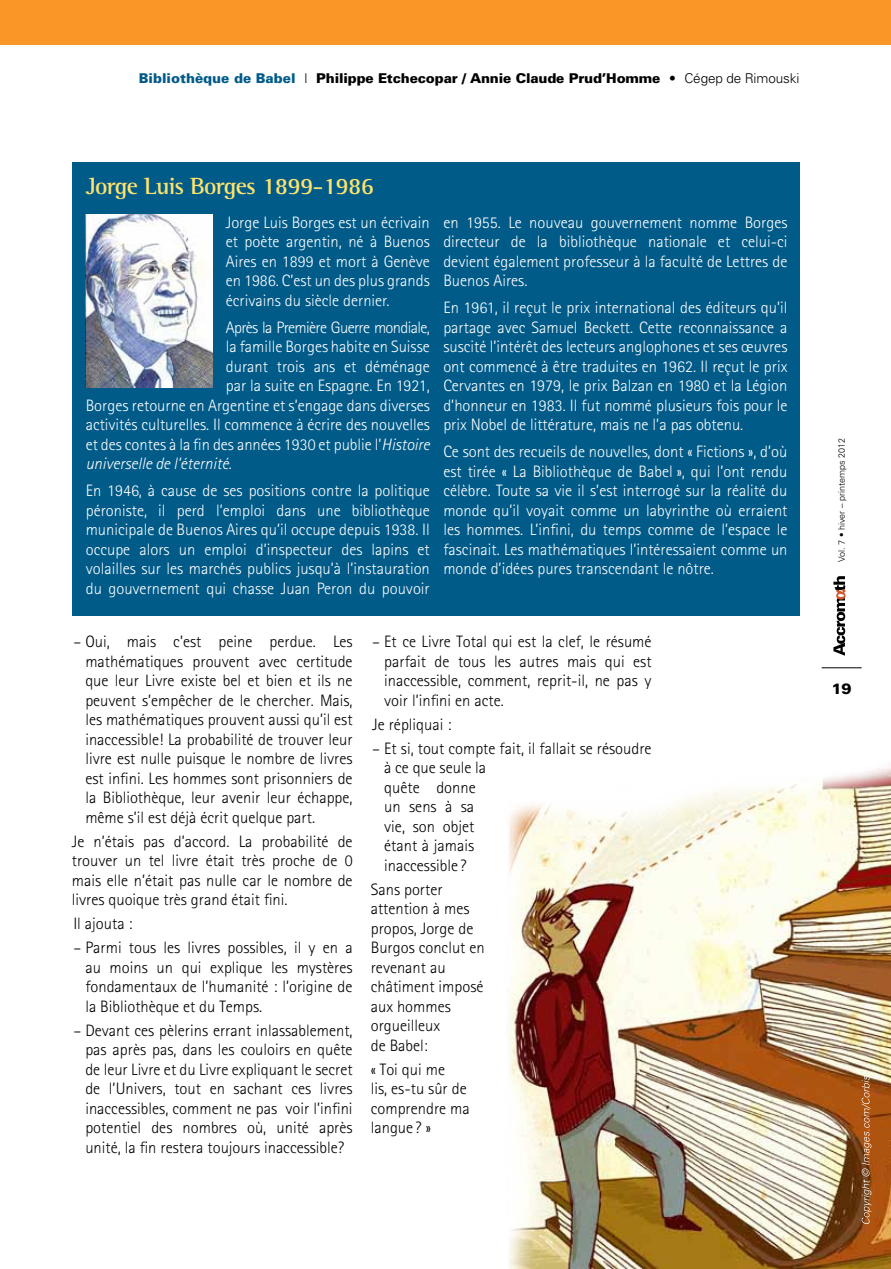
<style>
.page{position:relative;width:891px;height:1269px;background:#fff}
.page>*{position:absolute;margin:0;border:0;box-sizing:border-box;transform-origin:0 0}
.t1{font:700 24px "Rotis Semi Serif";letter-spacing:-.03em;color:#ffe36d}
.t2{font:300 16.5px/19.5px "Rotis Sans Serif";color:#fff;text-align:justify}
.t3{font:300 16.5px/19.5px "Rotis Sans Serif";color:#000;text-align:justify}
.t4{font:300 16.5px "Rotis Sans Serif";letter-spacing:-.04em;color:#fff}
.t5{font:italic 300 16.5px "Rotis Sans Serif";color:#fff}
.t6{font:900 15px "Univers";color:#000}
.t7{font:900 13.5px "Univers";letter-spacing:-.01em;color:#000}
.t8{font:300 9px "Univers";color:#000}
.s1{color:#005b89}
.s2{font-weight:300}
.s3{font-style:italic}
.s4{font-style:normal}
</style>
<div class="page">
<div style="left:72px;top:162px;width:728px;height:454px;background:#005b89"></div>
<hr style="left:822px;top:668px;width:40px;height:1px;background:#000">
<svg style="left:833px;top:576px;width:12px;height:80px"></svg>
<img style="left:509px;top:767px;width:382px;height:502px">
<div style="left:0;top:0;width:891px;height:45px;background:#f89728"></div>
<img style="left:86px;top:215px;width:126px;height:172px">
<svg style="left:862px;top:1075px;width:9px;height:149px"></svg>
<p class="t7" style="left:139px;top:70px;width:662px"><span class="s1">Bibliothèque de Babel</span> <span class="s2">|</span> Philippe Etchecopar / Annie Claude Prud’Homme • <span class="s2">Cégep de Rimouski</span></p>
<h1 class="t1" style="left:86px;top:172px;width:290px">Jorge Luis Borges 1899-1986</h1>
<p class="t2" style="left:226px;top:212px;width:205px">Jorge Luis Borges est un écrivain et poète argentin, né à Buenos Aires en 1899 et mort à Genève en 1986. C’est un des plus grands écrivains du siècle dernier.</p>
<p class="t4" style="left:226px;top:317px;width:205px">Après la Première Guerre mondiale,</p>
<p class="t2" style="left:226px;top:337px;width:205px">la famille Borges habite en Suisse</p>
<p class="t2" style="left:226px;top:356px;width:205px">durant trois ans et déménage</p>
<p class="t2" style="left:226px;top:376px;width:205px">par la suite en Espagne. En 1921,</p>
<p class="t2" style="left:86px;top:395px;width:346px">Borges retourne en Argentine et s’engage dans diverses</p>
<p class="t2" style="left:86px;top:415px;width:346px">activités culturelles. Il commence à écrire des nouvelles</p>
<p class="t2" style="left:86px;top:434px;width:346px">et des contes à la fin des années 1930 et publie l’<span class="s3">Histoire</span></p>
<p class="t5" style="left:86px;top:454px;width:148px">universelle de l’éternité<span class="s4">.</span></p>
<p class="t2" style="left:86px;top:481px;width:346px">En 1946, à cause de ses positions contre la politique péroniste, il perd l’emploi dans une bibliothèque municipale de Buenos Aires qu’il occupe depuis 1938. Il occupe alors un emploi d’inspecteur des lapins et volailles sur les marchés publics jusqu’à l’instauration du gouvernement qui chasse Juan Peron du pouvoir</p>
<p class="t2" style="left:443px;top:212px;width:346px">en 1955. Le nouveau gouvernement nomme Borges directeur de la bibliothèque nationale et celui-ci devient également professeur à la faculté de Lettres de Buenos Aires.</p>
<p class="t2" style="left:443px;top:298px;width:346px">En 1961, il reçut le prix international des éditeurs qu’il partage avec Samuel Beckett. Cette reconnaissance a suscité l’intérêt des lecteurs anglophones et ses œuvres ont commencé à être traduites en 1962. Il reçut le prix Cervantes en 1979, le prix Balzan en 1980 et la Légion d’honneur en 1983. Il fut nommé plusieurs fois pour le prix Nobel de littérature, mais ne l’a pas obtenu.</p>
<p class="t2" style="left:443px;top:442px;width:346px">Ce sont des recueils de nouvelles, dont « Fictions », d’où est tirée « La Bibliothèque de Babel », qui l’ont rendu célèbre. Toute sa vie il s’est interrogé sur la réalité du monde qu’il voyait comme un labyrinthe où erraient les hommes. L’infini, du temps comme de l’espace le fascinait. Les mathématiques l’intéressaient comme un monde d’idées pures transcendant le nôtre.</p>
<p class="t3" style="left:85px;top:632px;width:269px;text-indent:-12px">– Oui, mais c’est peine perdue. Les mathématiques prouvent avec certitude que leur Livre existe bel et bien et ils ne peuvent s’empêcher de le chercher. Mais, les mathématiques prouvent aussi qu’il est inaccessible! La probabilité de trouver leur livre est nulle puisque le nombre de livres est infini. Les hommes sont prisonniers de la Bibliothèque, leur avenir leur échappe, même s’il est déjà écrit quelque part.</p>
<p class="t3" style="left:72px;top:831px;width:282px">Je n’étais pas d’accord. La probabilité de trouver un tel livre était très proche de 0 mais elle n’était pas nulle car le nombre de livres quoique très grand était fini.</p>
<p class="t3" style="left:73px;top:914px;width:61px">Il ajouta :</p>
<p class="t3" style="left:85px;top:938px;width:269px;text-indent:-12px">– Parmi tous les livres possibles, il y en a au moins un qui explique les mystères fondamentaux de l’humanité : l’origine de la Bibliothèque et du Temps.</p>
<p class="t3" style="left:85px;top:1020px;width:269px;text-indent:-12px">– Devant ces pèlerins errant inlassablement, pas après pas, dans les couloirs en quête de leur Livre et du Livre expliquant le secret de l’Univers, tout en sachant ces livres inaccessibles, comment ne pas voir l’infini potentiel des nombres où, unité après unité, la fin restera toujours inaccessible?</p>
<p class="t3" style="left:384px;top:632px;width:269px;text-indent:-12px">– Et ce Livre Total qui est la clef, le résumé parfait de tous les autres mais qui est inaccessible, comment, reprit-il, ne pas y voir l’infini en acte.</p>
<p class="t3" style="left:372px;top:714px;width:81px">Je répliquai :</p>
<p class="t3" style="left:384px;top:738px;width:269px;text-align:left;text-indent:-12px">– Et si, tout compte fait, il fallait se résoudre à ce que seule la<br>quête donne<br>un sens à sa<br>vie, son objet<br>étant à jamais<br>inaccessible ?</p>
<p class="t3" style="left:371px;top:879px;width:115px;text-align:left">Sans porter attention à mes propos, Jorge de<br>Burgos conclut en revenant au châtiment imposé aux hommes orgueilleux<br>de Babel:</p>
<p class="t3" style="left:371px;top:1059px;width:100px;text-align:left">« Toi qui me<br>lis, es-tu sûr de comprendre ma langue ? »</p>
<p class="t8" style="left:836px;top:562px;width:125px;rotate:-90deg">Vol. 7 • hiver – printemps 2012</p>
<p class="t6" style="left:831px;top:680px;width:22px">19</p>
</div>
